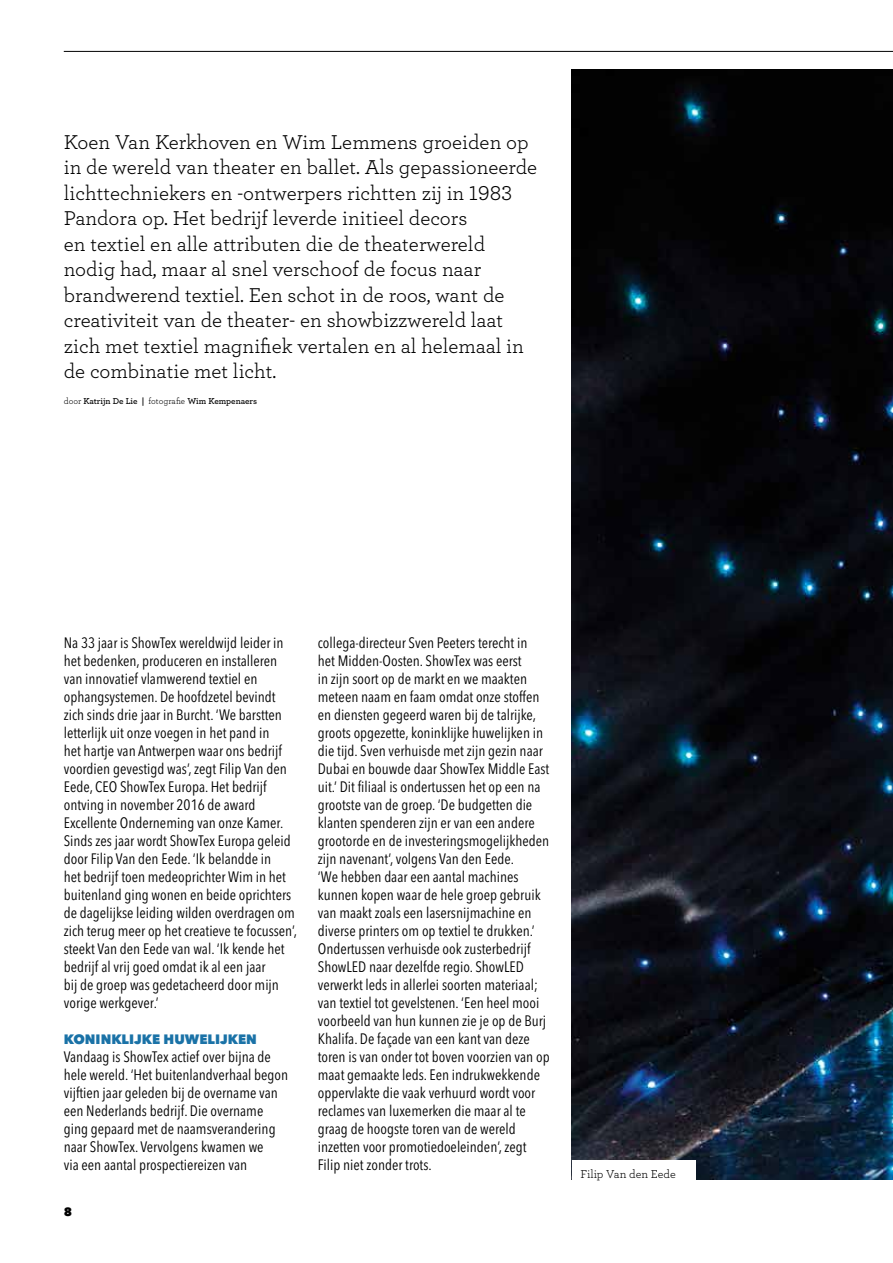
<style>
.page{position:relative;width:893px;height:1263px;background:#fff}
.page>*{position:absolute;margin:0;border:0;box-sizing:border-box;transform-origin:0 0}
.t1{font:21px/25.5px "Archer Book LF";color:#000}
.t2{font:condensed 15px/18px "Avenir Next LT Pro";color:#000}
.t3{font:800 13.5px "Avenir Next LT Pro";color:#1a72a7}
.t4{font:12px "Archer Book LF";color:#000}
.t5{font:800 12px "Avenir Next LT Pro";color:#000}
.t6{font:9px "Archer Semibold LF";color:#000}
.s1{font-family:"Archer Book LF"}
.s2{font-family:"Archer";font-weight:700}
</style>
<div class="page">
<img style="left:572px;top:69px;width:321px;height:1110px">
<hr style="left:64px;top:51px;width:829px;height:1px;background:#000">
<div style="left:572px;top:1160px;width:123px;height:38px;background:#fff"></div>
<p class="t1" style="left:64px;top:128px;width:475px">Koen Van Kerkhoven en Wim Lemmens groeiden op in de wereld van theater en ballet. Als gepassioneerde lichttechniekers en -ontwerpers richtten zij in 1983<br>Pandora op. Het bedrijf leverde initieel decors<br>en textiel en alle attributen die de theaterwereld nodig had, maar al snel verschoof de focus naar brandwerend textiel. Een schot in de roos, want de creativiteit van de theater- en showbizzwereld laat zich met textiel magnifiek vertalen en al helemaal in de combinatie met licht.</p>
<p class="t6" style="left:64px;top:395px;width:195px"><span class="s1">door</span> Katrijn De Lie <span class="s2">|</span> <span class="s1">fotografie</span> Wim Kempenaers</p>
<p class="t2" style="left:64px;top:634px;width:235px">Na 33 jaar is ShowTex wereldwijd leider in het bedenken, produceren en installeren van innovatief vlamwerend textiel en ophangsystemen. De hoofdzetel bevindt zich sinds drie jaar in Burcht. ‘We barstten letterlijk uit onze voegen in het pand in<br>het hartje van Antwerpen waar ons bedrijf voordien gevestigd was’, zegt Filip Van den Eede, CEO ShowTex Europa. Het bedrijf ontving in november 2016 de award Excellente Onderneming van onze Kamer.<br>Sinds zes jaar wordt ShowTex Europa geleid door Filip Van den Eede. ‘Ik belandde in<br>het bedrijf toen medeoprichter Wim in het buitenland ging wonen en beide oprichters de dagelijkse leiding wilden overdragen om zich terug meer op het creatieve te focussen’, steekt Van den Eede van wal. ‘Ik kende het bedrijf al vrij goed omdat ik al een jaar<br>bij de groep was gedetacheerd door mijn vorige werkgever.’</p>
<p class="t3" style="left:64px;top:1031px;width:195px">KONINKLIJKE HUWELIJKEN</p>
<p class="t2" style="left:64px;top:1048px;width:226px">Vandaag is ShowTex actief over bijna de hele wereld. ‘Het buitenlandverhaal begon vijftien jaar geleden bij de overname van een Nederlands bedrijf. Die overname ging gepaard met de naamsverandering naar ShowTex. Vervolgens kwamen we<br>via een aantal prospectiereizen van</p>
<p class="t5" style="left:64px;top:1204px;width:10px">8</p>
<p class="t2" style="left:318px;top:634px;width:233px">collega-directeur Sven Peeters terecht in<br>het Midden-Oosten. ShowTex was eerst<br>in zijn soort op de markt en we maakten meteen naam en faam omdat onze stoffen en diensten gegeerd waren bij de talrijke, groots opgezette, koninklijke huwelijken in die tijd. Sven verhuisde met zijn gezin naar Dubai en bouwde daar ShowTex Middle East uit.’ Dit filiaal is ondertussen het op een na grootste van de groep. ‘De budgetten die klanten spenderen zijn er van een andere grootorde en de investeringsmogelijkheden zijn navenant’, volgens Van den Eede.<br>‘We hebben daar een aantal machines kunnen kopen waar de hele groep gebruik van maakt zoals een lasersnijmachine en diverse printers om op textiel te drukken.’ Ondertussen verhuisde ook zusterbedrijf ShowLED naar dezelfde regio. ShowLED verwerkt leds in allerlei soorten materiaal; van textiel tot gevelstenen. ‘Een heel mooi voorbeeld van hun kunnen zie je op de Burj Khalifa. De façade van een kant van deze toren is van onder tot boven voorzien van op maat gemaakte leds. Een indrukwekkende oppervlakte die vaak verhuurd wordt voor reclames van luxemerken die maar al te graag de hoogste toren van de wereld inzetten voor promotiedoeleinden’, zegt Filip niet zonder trots.</p>
<p class="t4" style="left:580px;top:1167px;width:97px">Filip Van den Eede</p>
</div>
